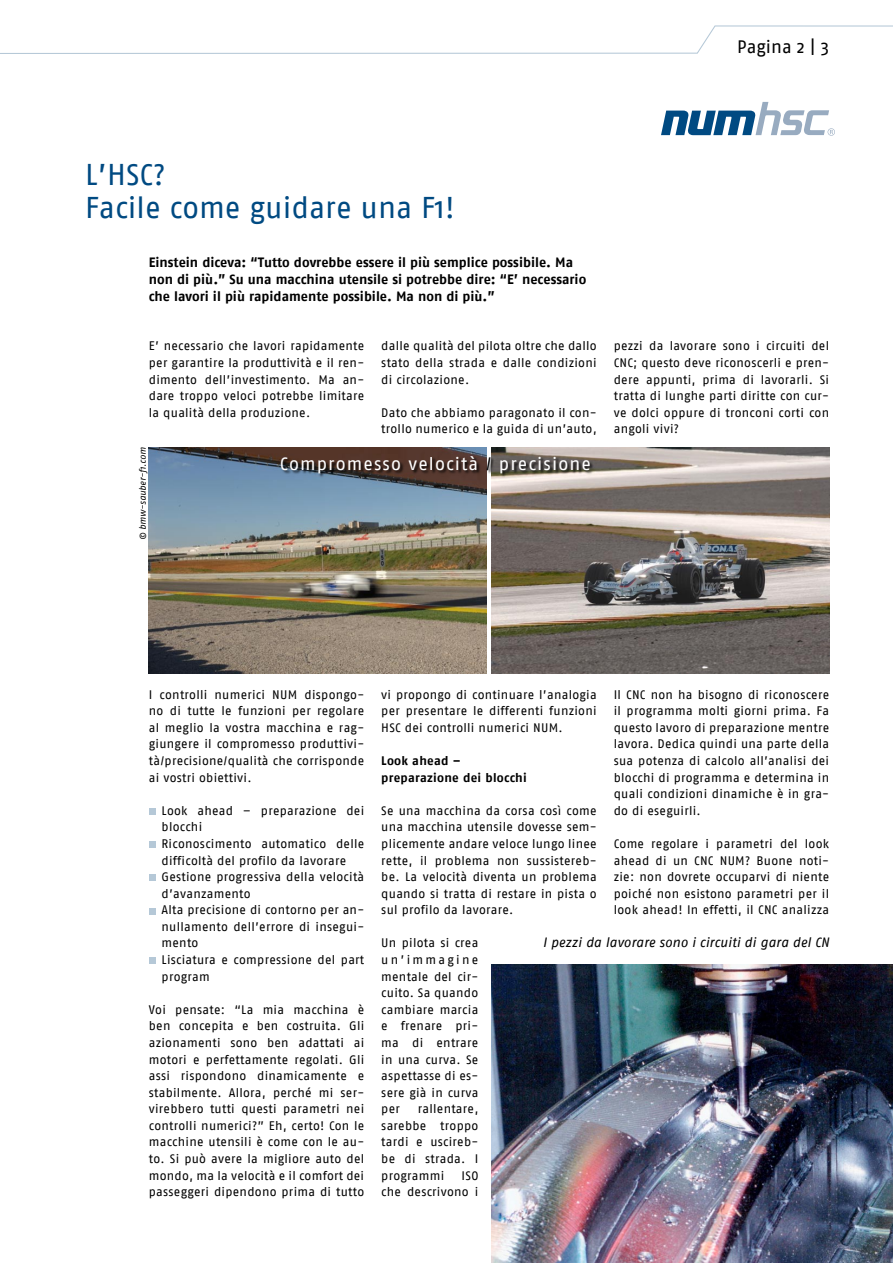
<style>
.page{position:relative;width:893px;height:1263px;background:#fff}
.page>*{position:absolute;margin:0;border:0;box-sizing:border-box;transform-origin:0 0}
.t1{font:30px/33.2px "Fago No";color:#004a82}
.t2{font:18px "Fago No";letter-spacing:.06em;color:#fff}
.t3{font:18px "Fago No";color:#000}
.t4{font:700 13.5px/16.6px "Fago No";color:#000}
.t5{font:italic 13.5px "Fago No";color:#000}
.t6{font:12.3px/16.6px "Fago No";letter-spacing:.02em;color:#000;text-align:justify}
.t7{font:700 12.3px/16.6px "Fago No";letter-spacing:.02em;color:#000}
.t8{font:italic 9px "Fago No";color:#000}
.s1{color:#000205}
</style>
<div class="page">
<div style="left:149px;top:808px;width:6px;height:7px;background:#b5c8d7"></div>
<div style="left:149px;top:841px;width:6px;height:7px;background:#b5c8d7"></div>
<svg style="left:149px;top:875px;width:6px;height:6px"></svg>
<svg style="left:149px;top:908px;width:6px;height:6px"></svg>
<div style="left:149px;top:957px;width:6px;height:7px;background:#b5c8d7"></div>
<svg style="left:0;top:25px;width:893px;height:29px"></svg>
<img style="left:492px;top:447px;width:337px;height:226px">
<img style="left:149px;top:447px;width:338px;height:226px">
<svg style="left:280px;top:455px;width:315px;height:23px;background:#594b46"></svg>
<svg style="left:661px;top:102px;width:174px;height:34px"></svg>
<img style="left:491px;top:964px;width:402px;height:299px">
<h2 class="t3" style="left:737px;top:37px;width:93px">Pagina 2 | 3</h2>
<h1 class="t1" style="left:85px;top:157px;width:371px">L’HSC?<br>Facile come guidare una F1!</h1>
<p class="t4" style="left:149px;top:254px;width:439px">Einstein diceva: “Tutto dovrebbe essere il più semplice possibile. Ma non di più.” Su una macchina utensile si potrebbe dire: “E’ necessario che lavori il più rapidamente possibile. Ma non di più.”</p>
<p class="t6" style="left:149px;top:338px;width:217px">E’ necessario che lavori rapidamente per garantire la produttività e il ren&shy;dimento dell’investimento. Ma an&shy;dare troppo veloci potrebbe limitare la qualità della produzione.</p>
<p class="t6" style="left:381px;top:338px;width:217px">dalle qualità del pilota oltre che dallo stato della strada e dalle condizioni di circolazione.</p>
<p class="t6" style="left:381px;top:404px;width:217px">Dato che abbiamo paragonato il con&shy;trollo numerico e la guida di un’auto,</p>
<p class="t8" style="left:138px;top:540px;width:94px;rotate:-90deg">© bmw-sauber-f1.com</p>
<h2 class="t2" style="left:280px;top:453px;width:312px">Compromesso velocità <span class="s1">/</span> precisione</h2>
<p class="t6" style="left:614px;top:338px;width:217px">pezzi da lavorare sono i circuiti del CNC; questo deve riconoscerli e pren&shy;dere appunti, prima di lavorarli. Si tratta di lunghe parti diritte con cur&shy;ve dolci oppure di tronconi corti con angoli vivi?</p>
<p class="t6" style="left:149px;top:686px;width:217px">I controlli numerici NUM dispongo&shy;no di tutte le funzioni per regolare al meglio la vostra macchina e rag&shy;giungere il compromesso produttivi&shy;tà/precisione/qualità che corrisponde ai vostri obiettivi.</p>
<p class="t6" style="left:162px;top:802px;width:204px;text-align:left">Look ahead – preparazione dei blocchi<br>Riconoscimento automatico delle difficoltà del profilo da lavorare<br>Gestione progressiva della velocità d’avanzamento<br>Alta precisione di contorno per an&shy;nullamento dell’errore di insegui&shy;mento<br>Lisciatura e compressione del part program</p>
<p class="t6" style="left:149px;top:1001px;width:217px">Voi pensate: “La mia macchina è ben concepita e ben costruita. Gli azionamenti sono ben adattati ai motori e perfettamente regolati. Gli assi rispondono dinamicamente e stabilmente. Allora, perché mi ser&shy;virebbero tutti questi parametri nei controlli numerici?” Eh, certo! Con le macchine utensili è come con le au&shy;to. Si può avere la migliore auto del mondo, ma la velocità e il comfort dei passeggeri dipendono prima di tutto</p>
<p class="t6" style="left:614px;top:686px;width:217px">Il CNC non ha bisogno di riconoscere il programma molti giorni prima. Fa questo lavoro di preparazione mentre lavora. Dedica quindi una parte della sua potenza di calcolo all’analisi dei blocchi di programma e determina in quali condizioni dinamiche è in gra&shy;do di eseguirli.</p>
<p class="t6" style="left:614px;top:835px;width:217px">Come regolare i parametri del look ahead di un CNC NUM? Buone noti&shy;zie: non dovrete occuparvi di niente poiché non esistono parametri per il look ahead! In effetti, il CNC analizza</p>
<p class="t6" style="left:381px;top:686px;width:217px">vi propongo di continuare l’analogia per presentare le differenti funzioni HSC dei controlli numerici NUM.</p>
<p class="t7" style="left:381px;top:752px;width:147px">Look ahead – preparazione dei blocchi</p>
<p class="t6" style="left:381px;top:802px;width:217px">Se una macchina da corsa così come una macchina utensile dovesse sem&shy;plicemente andare veloce lungo linee rette, il problema non sussistereb&shy;be. La velocità diventa un problema quando si tratta di restare in pista o sul profilo da lavorare.</p>
<p class="t6" style="left:381px;top:935px;width:99px">Un pilota si crea un’immagine mentale del cir&shy;cuito. Sa quando cambiare marcia e frenare pri&shy;ma di entrare in una curva. Se aspettasse di es&shy;sere già in curva per</p>
<p class="t5" style="left:543px;top:935px;width:288px">I pezzi da lavorare sono i circuiti di gara del CN</p>
<p class="t6" style="left:381px;top:1100px;width:99px;text-indent:37px">rallentare, sarebbe troppo tardi e uscireb&shy;be di strada. I programmi</p>
<p class="t6" style="left:381px;top:1167px;width:99px;text-align:right">ISO<br>che descrivono i</p>
</div>
